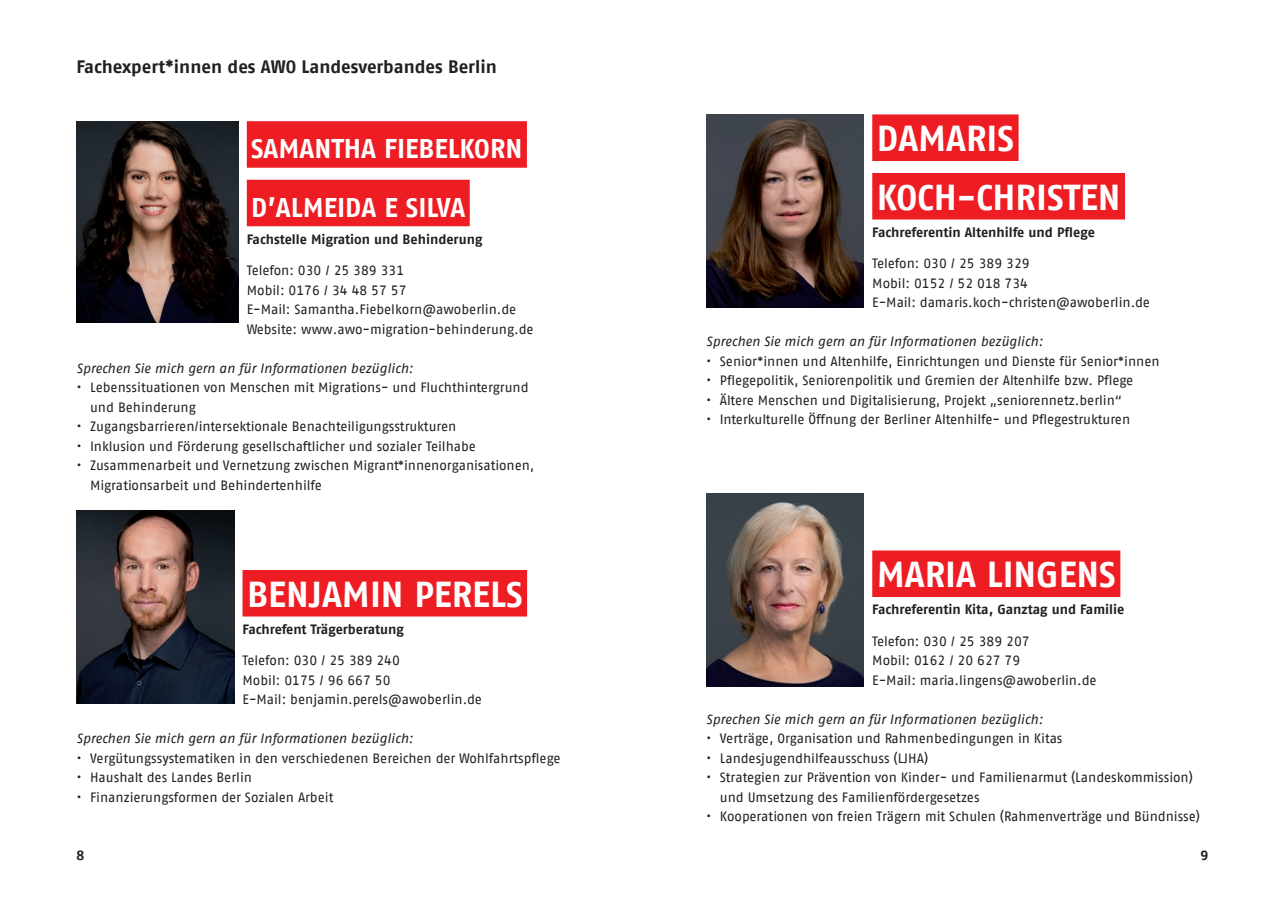
<style>
.page{position:relative;width:1285px;height:919px;background:#fff}
.page>*{position:absolute;margin:0;border:0;box-sizing:border-box;transform-origin:0 0}
.t1{font:700 36px/58.5px "AWO Fago Office";color:#fff}
.t2{font:700 27px/58.5px "AWO Fago Office";color:#fff}
.t3{font:700 18px "AWO Fago Office";color:#231f20}
.t4{font:13.5px/19.5px "AWO Fago Office";color:#231f20}
.t5{font:italic 13.5px "AWO Fago Office";letter-spacing:-.005em;color:#231f20}
.t6{font:700 13.5px "AWO Fago Office";letter-spacing:-.005em;color:#231f20}
</style>
<div class="page">
<div style="left:247px;top:121px;width:280px;height:47px;background:#ee1d23"></div>
<div style="left:247px;top:180px;width:222px;height:46px;background:#ee1d23"></div>
<div style="left:242px;top:570px;width:285px;height:46px;background:#ee1d23"></div>
<div style="left:872px;top:114px;width:146px;height:47px;background:#ee1d23"></div>
<div style="left:872px;top:173px;width:252px;height:46px;background:#ee1d23"></div>
<div style="left:872px;top:550px;width:248px;height:47px;background:#ee1d23"></div>
<img style="left:706px;top:114px;width:157px;height:193px">
<img style="left:76px;top:121px;width:162px;height:201px">
<img style="left:77px;top:511px;width:157px;height:193px">
<img style="left:706px;top:493px;width:157px;height:193px">
<h3 class="t3" style="left:76px;top:56px;width:421px">Fachexpert*innen des AWO Landesverbandes Berlin</h3>
<h2 class="t2" style="left:251px;top:119px;width:272px">SAMANTHA FIEBELKORN<br>D’ALMEIDA E SILVA</h2>
<p class="t6" style="left:247px;top:231px;width:237px">Fachstelle Migration und Behinderung</p>
<p class="t4" style="left:247px;top:260px;width:288px">Telefon: 030 / 25 389 331<br>Mobil: 0176 / 34 48 57 57<br>E-Mail: Samantha.Fiebelkorn@awoberlin.de Website: www.awo-migration-behinderung.de</p>
<p class="t5" style="left:77px;top:360px;width:338px">Sprechen Sie mich gern an für Informationen bezüglich:</p>
<p class="t4" style="left:90px;top:377px;width:440px;text-indent:-14px">• Lebenssituationen von Menschen mit Migrations- und Fluchthintergrund und Behinderung</p>
<p class="t4" style="left:77px;top:416px;width:381px">• Zugangsbarrieren/intersektionale Benachteiligungsstrukturen</p>
<p class="t4" style="left:77px;top:436px;width:401px">• Inklusion und Förderung gesellschaftlicher und sozialer Teilhabe</p>
<p class="t4" style="left:90px;top:455px;width:445px;text-indent:-14px">• Zusammenarbeit und Vernetzung zwischen Migrant*innenorganisationen,<br>Migrationsarbeit und Behindertenhilfe</p>
<h1 class="t1" style="left:247px;top:564px;width:277px">BENJAMIN PERELS</h1>
<p class="t6" style="left:242px;top:621px;width:163px">Fachrefent Trägerberatung</p>
<p class="t4" style="left:242px;top:650px;width:241px">Telefon: 030 / 25 389 240<br>Mobil: 0175 / 96 667 50<br>E-Mail: benjamin.perels@awoberlin.de</p>
<p class="t5" style="left:77px;top:731px;width:338px">Sprechen Sie mich gern an für Informationen bezüglich:</p>
<p class="t4" style="left:77px;top:748px;width:485px">• Vergütungssystematiken in den verschiedenen Bereichen der Wohlfahrtspflege</p>
<p class="t4" style="left:77px;top:767px;width:177px">• Haushalt des Landes Berlin</p>
<p class="t4" style="left:77px;top:787px;width:258px">• Finanzierungsformen der Sozialen Arbeit</p>
<h1 class="t1" style="left:876px;top:109px;width:245px">DAMARIS<br>KOCH-CHRISTEN</h1>
<p class="t6" style="left:872px;top:224px;width:224px">Fachreferentin Altenhilfe und Pflege</p>
<p class="t4" style="left:872px;top:254px;width:279px">Telefon: 030 / 25 389 329<br>Mobil: 0152 / 52 018 734<br>E-Mail: damaris.koch-christen@awoberlin.de</p>
<p class="t5" style="left:706px;top:334px;width:338px">Sprechen Sie mich gern an für Informationen bezüglich:</p>
<p class="t4" style="left:706px;top:351px;width:455px">• Senior*innen und Altenhilfe, Einrichtungen und Dienste für Senior*innen</p>
<p class="t4" style="left:706px;top:371px;width:428px">• Pflegepolitik, Seniorenpolitik und Gremien der Altenhilfe bzw. Pflege</p>
<p class="t4" style="left:706px;top:390px;width:417px">• Ältere Menschen und Digitalisierung, Projekt „seniorennetz.berlin“</p>
<p class="t4" style="left:706px;top:410px;width:425px">• Interkulturelle Öffnung der Berliner Altenhilfe- und Pflegestrukturen</p>
<h1 class="t1" style="left:876px;top:545px;width:240px">MARIA LINGENS</h1>
<p class="t6" style="left:872px;top:601px;width:254px">Fachreferentin Kita, Ganztag und Familie</p>
<p class="t4" style="left:872px;top:631px;width:226px">Telefon: 030 / 25 389 207<br>Mobil: 0162 / 20 627 79<br>E-Mail: maria.lingens@awoberlin.de</p>
<p class="t5" style="left:706px;top:711px;width:338px">Sprechen Sie mich gern an für Informationen bezüglich:</p>
<p class="t4" style="left:706px;top:728px;width:357px">• Verträge, Organisation und Rahmenbedingungen in Kitas</p>
<p class="t4" style="left:706px;top:748px;width:223px">• Landesjugendhilfeausschuss (LJHA)</p>
<p class="t4" style="left:719px;top:767px;width:474px;text-indent:-14px">• Strategien zur Prävention von Kinder- und Familienarmut (Landeskommission) und Umsetzung des Familienfördergesetzes</p>
<p class="t4" style="left:706px;top:806px;width:495px">• Kooperationen von freien Trägern mit Schulen (Rahmenverträge und Bündnisse)</p>
<p class="t6" style="left:77px;top:847px;width:9px">8</p>
<p class="t6" style="left:1200px;top:847px;width:9px">9</p>
</div>
